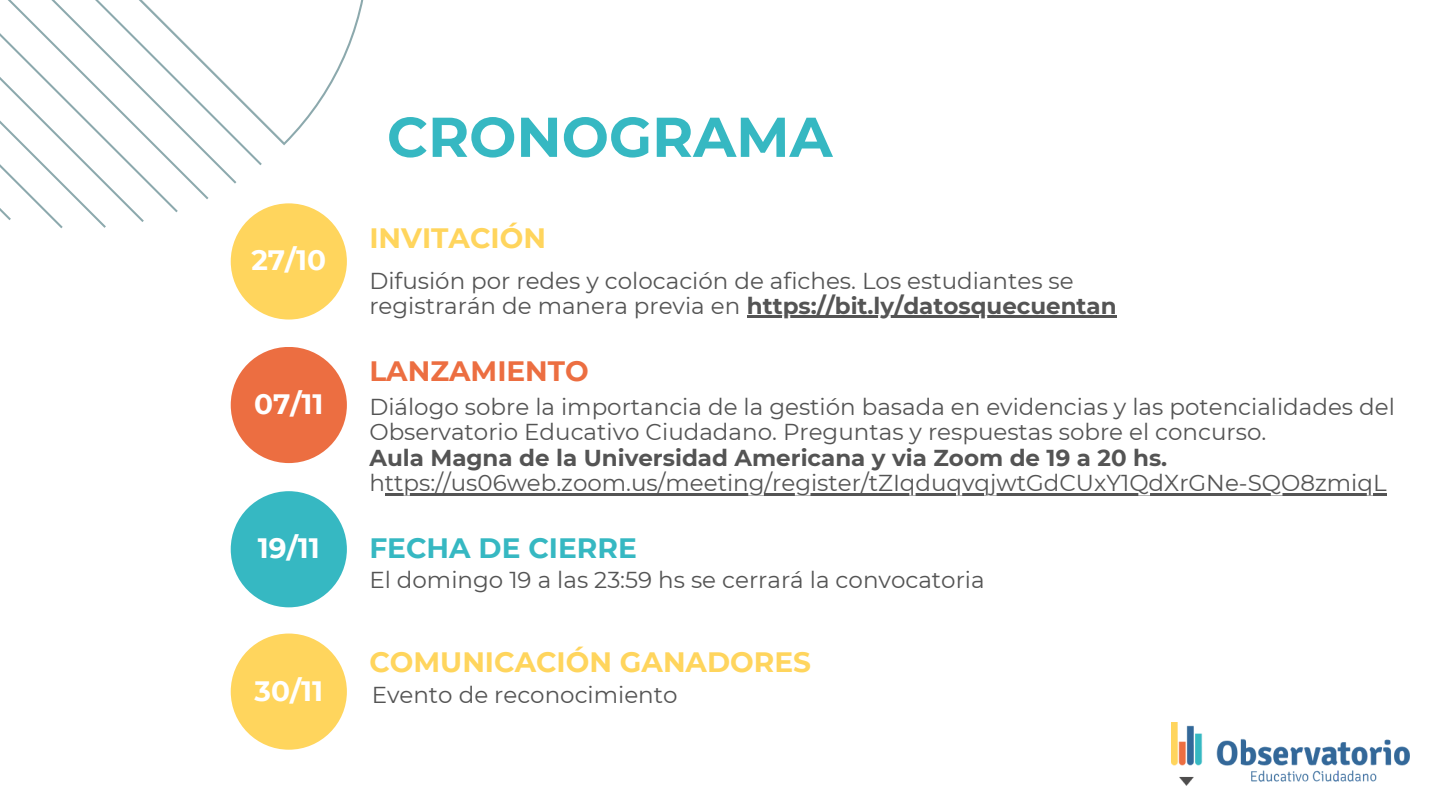
<style>
.page{position:relative;width:1440px;height:810px;background:#fff}
.page>*{position:absolute;margin:0;border:0;box-sizing:border-box;transform-origin:0 0}
.t1{font:700 56px "Montserrat";color:#36b8c2}
.t2{font:700 28px "Montserrat";color:#ffd55d}
.t3{font:700 28px "Montserrat";color:#fff}
.t4{font:700 28px "Montserrat";color:#36b8c2}
.t5{font:700 28px "Montserrat";color:#ec6e41}
.t6{font:23px/25.5px "Montserrat";color:#545454}
.s1{font-weight:700}
</style>
<div class="page">
<hr style="left:385px;top:493px;width:1002px;height:2px;background:#545454">
<div style="left:231px;top:347px;width:116px;height:116px;background:#ec6e41;border-radius:50%"></div>
<div style="left:231px;top:491px;width:116px;height:116px;background:#36b8c2;border-radius:50%"></div>
<div style="left:231px;top:634px;width:116px;height:116px;background:#ffd55d;border-radius:50%"></div>
<svg style="left:0;top:0;width:364px;height:228px"></svg>
<hr style="left:747px;top:316px;width:370px;height:2px;background:#545454">
<div style="left:231px;top:203px;width:116px;height:117px;background:#ffd55d;border-radius:50%"></div>
<img style="left:1171px;top:722px;width:239px;height:63px">
<p class="t3" style="left:251px;top:243px;width:76px">27/10</p>
<p class="t3" style="left:254px;top:387px;width:71px">07/11</p>
<p class="t3" style="left:258px;top:531px;width:63px">19/11</p>
<p class="t3" style="left:255px;top:674px;width:70px">30/11</p>
<p class="t1" style="left:387px;top:103px;width:447px">CRONOGRAMA</p>
<p class="t2" style="left:369px;top:221px;width:178px">INVITACIÓN</p>
<p class="t6" style="left:369px;top:268px;width:749px">Difusión por redes y colocación de afiches. Los estudiantes se registrarán de manera previa en <span class="s1">https://bit.ly/datosquecuentan</span></p>
<p class="t5" style="left:369px;top:354px;width:221px">LANZAMIENTO</p>
<p class="t6" style="left:369px;top:394px;width:1027px">Diálogo sobre la importancia de la gestión basada en evidencias y las potencialidades del<br>Observatorio Educativo Ciudadano. Preguntas y respuestas sobre el concurso.</p>
<p class="t6" style="left:369px;top:445px;width:1019px"><span class="s1">Aula Magna de la Universidad Americana y via Zoom de 19 a 20 hs. </span>https://us06web.zoom.us/meeting/register/tZIqduqvqjwtGdCUxY1QdXrGNe-SQO8zmiqL</p>
<p class="t4" style="left:369px;top:531px;width:269px">FECHA DE CIERRE</p>
<p class="t6" style="left:369px;top:567px;width:617px">El domingo 19 a las 23:59 hs se cerrará la convocatoria</p>
<p class="t2" style="left:369px;top:645px;width:443px">COMUNICACIÓN GANADORES</p>
<p class="t6" style="left:372px;top:682px;width:307px">Evento de reconocimiento</p>
</div>
